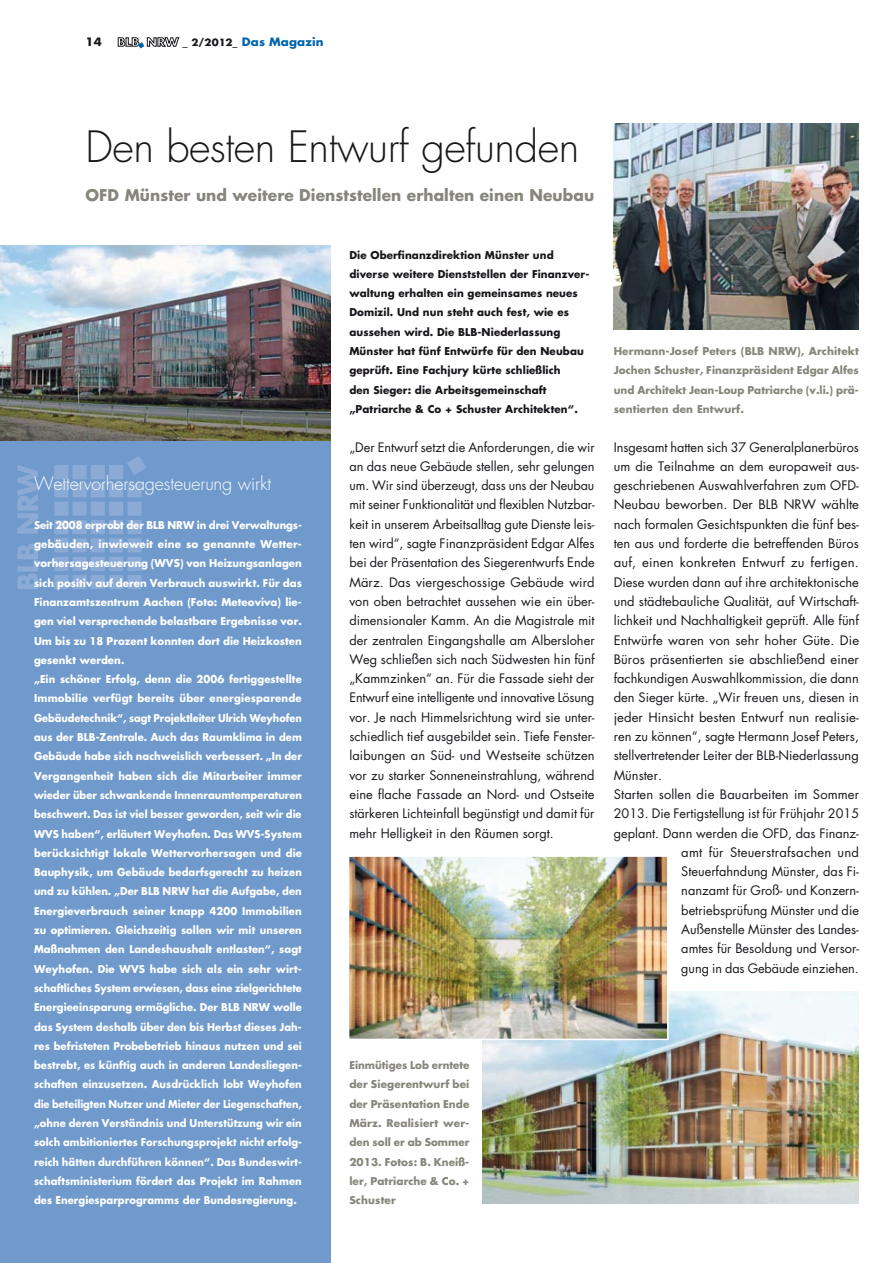
<style>
.page{position:relative;width:893px;height:1263px;background:#fff}
.page>*{position:absolute;margin:0;border:0;box-sizing:border-box;transform-origin:0 0}
.t1{font:300 42px "Futura";letter-spacing:-.01em;color:#1a171c}
.t2{font:300 18px "Futura";letter-spacing:-.005em;color:#fff}
.t3{font:700 15.75px "Futura";letter-spacing:.005em;color:#87867c}
.t4{font:12.75px/19.4px "Futura";color:#1a171c;text-align:justify}
.t5{font:700 11.25px "Futura";letter-spacing:.01em;color:#0064ad;scale:1.05 1}
.t6{font:700 11.25px "Futura";color:#1a171c;scale:1.05 1}
.t7{font:700 10.5px/19.4px "Futura";letter-spacing:.005em;color:#fff;scale:.95 1}
.t8{font:700 10.5px/19.4px "Futura";letter-spacing:.01em;color:#1a171c}
.t9{font:700 10.5px/19.4px "Futura";letter-spacing:.005em;color:#87867c;text-align:justify}
.s1{font-size:9.75px;color:#1a171c}
</style>
<div class="page">
<div style="left:0;top:432px;width:330px;height:831px;background:#709acc"></div>
<img style="left:17px;top:456px;width:129px;height:133px">
<img style="left:482px;top:991px;width:377px;height:213px">
<img style="left:351px;top:858px;width:315px;height:179px">
<div style="left:348px;top:855px;width:321px;height:185px;border:2px solid #fff"></div>
<img style="left:0;top:245px;width:330px;height:195px">
<img style="left:614px;top:123px;width:245px;height:206px">
<svg style="left:118px;top:37px;width:61px;height:11px"></svg>
<hr style="left:892px;top:876px;width:1px;height:387px;background:#709acc">
<p class="t6" style="left:86px;top:34px;width:17px">14</p>
<p class="t5" style="left:183px;top:34px;width:136px"><span class="s1">_ 2/2012_</span> Das Magazin</p>
<h1 class="t1" style="left:85px;top:120px;width:496px">Den besten Entwurf gefunden</h1>
<p class="t3" style="left:85px;top:184px;width:510px">OFD Münster und weitere Dienststellen erhalten einen Neubau</p>
<h2 class="t2" style="left:34px;top:472px;width:239px">Wettervorhersagesteuerung wirkt</h2>
<p class="t7" style="left:34px;top:515px;width:284px">Seit 2008 erprobt der BLB NRW in drei Verwaltungs&shy;gebäuden, inwieweit eine so genannte Wetter&shy;vorhersagesteuerung (WVS) von Heizungsanlagen sich positiv auf deren Verbrauch auswirkt. Für das Finanzamtszentrum Aachen (Foto: Meteoviva) lie&shy;gen viel versprechende belastbare Ergebnisse vor.<br>Um bis zu 18 Prozent konnten dort die Heizkosten gesenkt werden.<br>„Ein schöner Erfolg, denn die 2006 fertiggestellte Immobilie verfügt bereits über energiesparende Gebäudetechnik“, sagt Projektleiter Ulrich Weyhofen aus der BLB-Zentrale. Auch das Raumklima in dem Gebäude habe sich nachweislich verbessert. „In der Vergangenheit haben sich die Mitarbeiter immer wieder über schwankende Innenraumtemperaturen beschwert. Das ist viel besser geworden, seit wir die WVS haben“, erläutert Weyhofen. Das WVS-System berücksichtigt lokale Wettervorhersagen und die Bauphysik, um Gebäude bedarfsgerecht zu heizen und zu kühlen. „Der BLB NRW hat die Aufgabe, den Energieverbrauch seiner knapp 4200 Immobilien zu optimieren. Gleichzeitig sollen wir mit unseren Maßnahmen den Landeshaushalt entlasten“, sagt Weyhofen. Die WVS habe sich als ein sehr wirt&shy;schaftliches System erwiesen, dass eine zielgerichtete Energieeinsparung ermögliche. Der BLB NRW wolle das System deshalb über den bis Herbst dieses Jah&shy;res befristeten Probebetrieb hinaus nutzen und sei bestrebt, es künftig auch in anderen Landesliegen&shy;schaften einzusetzen. Ausdrücklich lobt Weyhofen die beteiligten Nutzer und Mieter der Liegenschaften, „ohne deren Verständnis und Unterstützung wir ein solch ambitioniertes Forschungsprojekt nicht erfolg&shy;reich hätten durchführen können“. Das Bundeswirt&shy;schaftsministerium fördert das Projekt im Rahmen des Energiesparprogramms der Bundesregierung.</p>
<p class="t8" style="left:349px;top:245px;width:241px">Die Oberfinanzdirektion Münster und diverse weitere Dienststellen der Finanzver&shy;waltung erhalten ein gemeinsames neues Domizil. Und nun steht auch fest, wie es aussehen wird. Die BLB-Niederlassung Münster hat fünf Entwürfe für den Neubau geprüft. Eine Fachjury kürte schließlich<br>den Sieger: die Arbeitsgemeinschaft „Patriarche &amp; Co + Schuster Architekten“.</p>
<p class="t4" style="left:349px;top:437px;width:247px">„Der Entwurf setzt die Anforderungen, die wir an das neue Gebäude stellen, sehr gelungen um. Wir sind überzeugt, dass uns der Neubau mit seiner Funktionalität und flexiblen Nutzbar&shy;keit in unserem Arbeitsalltag gute Dienste leis&shy;ten wird“, sagte Finanzpräsident Edgar Alfes bei der Präsentation des Siegerentwurfs Ende März. Das viergeschossige Gebäude wird von oben betrachtet aussehen wie ein über&shy;dimensionaler Kamm. An die Magistrale mit der zentralen Eingangshalle am Albersloher Weg schließen sich nach Südwesten hin fünf „Kammzinken“ an. Für die Fassade sieht der Entwurf eine intelligente und innovative Lösung vor. Je nach Himmelsrichtung wird sie unter&shy;schiedlich tief ausgebildet sein. Tiefe Fenster&shy;laibungen an Süd- und Westseite schützen vor zu starker Sonneneinstrahlung, während eine flache Fassade an Nord- und Ostseite stärkeren Lichteinfall begünstigt und damit für mehr Helligkeit in den Räumen sorgt.</p>
<p class="t4" style="left:614px;top:437px;width:247px">Insgesamt hatten sich 37 Generalplanerbüros</p>
<p class="t9" style="left:614px;top:341px;width:247px">Hermann-Josef Peters (BLB NRW), Architekt Jochen Schuster, Finanzpräsident Edgar Alfes und Architekt Jean-Loup Patriarche (v.li.) prä&shy;sentierten den Entwurf.</p>
<p class="t4" style="left:614px;top:456px;width:247px">um die Teilnahme an dem europaweit aus-</p>
<p class="t4" style="left:614px;top:476px;width:247px">geschriebenen Auswahlverfahren zum OFD-</p>
<p class="t4" style="left:614px;top:495px;width:247px">Neubau beworben. Der BLB NRW wählte</p>
<p class="t4" style="left:614px;top:514px;width:247px">nach formalen Gesichtspunkten die fünf bes-</p>
<p class="t4" style="left:614px;top:533px;width:247px">ten aus und forderte die betreffenden Büros</p>
<p class="t4" style="left:614px;top:553px;width:247px">auf, einen konkreten Entwurf zu fertigen.</p>
<p class="t4" style="left:614px;top:572px;width:247px">Diese wurden dann auf ihre architektonische</p>
<p class="t4" style="left:614px;top:591px;width:247px">und städtebauliche Qualität, auf Wirtschaft-</p>
<p class="t4" style="left:614px;top:611px;width:247px">lichkeit und Nachhaltigkeit geprüft. Alle fünf</p>
<p class="t4" style="left:614px;top:630px;width:247px">Entwürfe waren von sehr hoher Güte. Die</p>
<p class="t4" style="left:614px;top:649px;width:247px">Büros präsentierten sie abschließend einer</p>
<p class="t4" style="left:614px;top:669px;width:247px">fachkundigen Auswahlkommission, die dann</p>
<p class="t4" style="left:614px;top:688px;width:247px">den Sieger kürte. „Wir freuen uns, diesen in</p>
<p class="t4" style="left:614px;top:707px;width:247px">jeder Hinsicht besten Entwurf nun realisie-</p>
<p class="t4" style="left:614px;top:726px;width:247px">ren zu können“, sagte Hermann Josef Peters,</p>
<p class="t4" style="left:614px;top:746px;width:247px">stellvertretender Leiter der BLB-Niederlassung</p>
<p class="t4" style="left:614px;top:765px;width:50px">Münster.</p>
<p class="t4" style="left:614px;top:784px;width:247px">Starten sollen die Bauarbeiten im Sommer</p>
<p class="t4" style="left:614px;top:804px;width:247px">2013. Die Fertigstellung ist für Frühjahr 2015</p>
<p class="t4" style="left:614px;top:823px;width:247px">geplant. Dann werden die OFD, das Finanz-</p>
<p class="t4" style="left:681px;top:842px;width:179px">amt für Steuerstrafsachen und</p>
<p class="t4" style="left:681px;top:862px;width:179px">Steuerfahndung Münster, das Fi-</p>
<p class="t4" style="left:681px;top:881px;width:179px">nanzamt für Groß- und Konzern-</p>
<p class="t4" style="left:681px;top:900px;width:179px">betriebsprüfung Münster und die</p>
<p class="t4" style="left:681px;top:919px;width:179px">Außenstelle Münster des Landes-</p>
<p class="t4" style="left:681px;top:939px;width:179px">amtes für Besoldung und Versor-</p>
<p class="t4" style="left:681px;top:958px;width:179px">gung in das Gebäude einziehen.</p>
<p class="t9" style="left:349px;top:1055px;width:122px">Einmütiges Lob erntete der Siegerentwurf bei der Präsentation Ende März. Realisiert wer&shy;den soll er ab Sommer 2013. Fotos: B. Kneiß&shy;ler, Patriarche &amp; Co. + Schuster</p>
</div>
